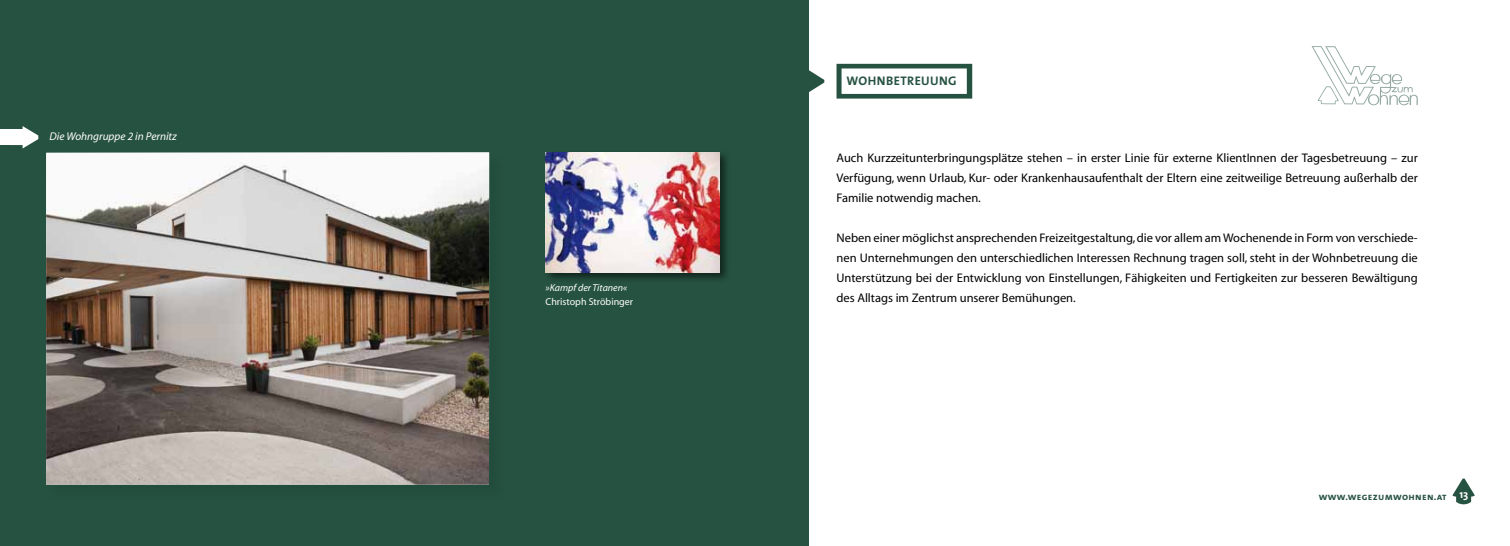
<style>
.page{position:relative;width:1510px;height:546px;background:#fff}
.page>*{position:absolute;margin:0;border:0;box-sizing:border-box;transform-origin:0 0}
.t1{font:12.5px/20px "Myriad";color:#000;text-align:justify}
.t2{font:12.5px "The Sans Bold Caps";letter-spacing:.035em;color:#265241}
.t3{font:italic 11.25px "Myriad";color:#fff}
.t4{font:10px "The Sans Bold Caps";letter-spacing:.03em;color:#265241}
.t5{font:10px "Myriad";color:#fff}
.t6{font:italic 10px "Myriad";color:#fff}
</style>
<div class="page">
<div style="left:0;top:0;width:808px;height:546px;background:#265241"></div>
<div style="left:48px;top:154px;width:457px;height:346px;background:#20493a"></div>
<img style="left:46px;top:152px;width:443px;height:332px">
<svg style="left:808px;top:66px;width:16px;height:31px"></svg>
<svg style="left:1452px;top:478px;width:22px;height:26px"></svg>
<svg style="left:1311px;top:46px;width:106px;height:59px"></svg>
<svg style="left:836px;top:64px;width:136px;height:35px"></svg>
<svg style="left:10px;top:126px;width:28px;height:22px"></svg>
<div style="left:543px;top:150px;width:188px;height:133px;background:#000;opacity:.55"></div>
<img style="left:545px;top:152px;width:174px;height:120px">
<div style="left:0;top:129px;width:24px;height:16px;background:#fff"></div>
<p class="t3" style="left:50px;top:131px;width:129px">Die Wohngruppe 2 in Pernitz</p>
<p class="t6" style="left:545px;top:283px;width:83px">»Kampf der Titanen«</p>
<p class="t5" style="left:545px;top:296px;width:89px">Christoph Ströbinger</p>
<p class="t2" style="left:846px;top:70px;width:112px">Wohnbetreuung</p>
<p class="t1" style="left:836px;top:148px;width:583px">Auch Kurzzeitunterbringungsplätze stehen – in erster Linie für externe KlientInnen der Tagesbetreuung – zur Verfügung, wenn Urlaub, Kur- oder Krankenhausaufenthalt der Eltern eine zeitweilige Betreuung außerhalb der Familie notwendig machen.</p>
<p class="t1" style="left:836px;top:228px;width:583px">Neben einer möglichst ansprechenden Freizeitgestaltung, die vor allem am Wochenende in Form von verschiede&shy;nen Unternehmungen den unterschiedlichen Interessen Rechnung tragen soll, steht in der Wohnbetreuung die Unterstützung bei der Entwicklung von Einstellungen, Fähigkeiten und Fertigkeiten zur besseren Bewältigung des Alltags im Zentrum unserer Bemühungen.</p>
<p class="t4" style="left:1318px;top:488px;width:151px">www.wegezumwohnen.at <sup>13</sup></p>
</div>
